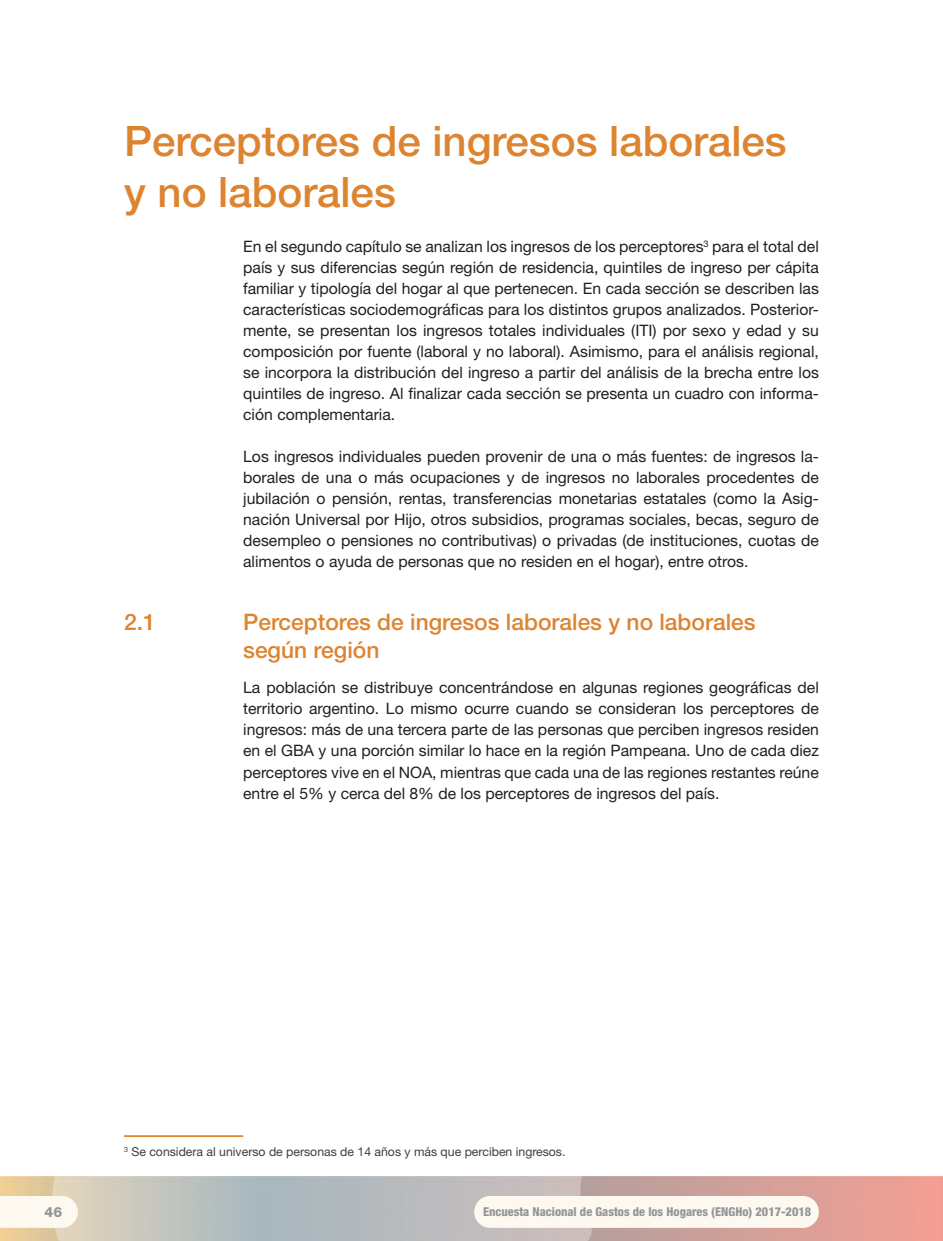
<style>
.page{position:relative;width:943px;height:1241px;background:#fff}
.page>*{position:absolute;margin:0;border:0;box-sizing:border-box;transform-origin:0 0}
.t1{font:500 42px/50.4px "Helvetica Neue LT Std";color:#dd8430}
.t2{font:500 22.75px/27.3px "Helvetica Neue LT Std";color:#dd8430}
.t3{font:15.75px/21px "Helvetica Neue LT Std";color:#231f20;text-align:justify}
.t4{font:800 14px "Helvetica Neue LT Std";color:#939598}
.t5{font:12.25px "Helvetica Neue LT Std";color:#3e3e3f}
.t6{font:800 condensed 12.25px "Helvetica Neue LT Std";color:#939598}
</style>
<div class="page">
<svg style="left:0;top:1195px;width:78px;height:32px"></svg>
<div style="left:474px;top:1195px;width:345px;height:32px;background:#fdf9f0;border-radius:16px"></div>
<hr style="left:124px;top:1134px;width:119px;height:2px;background:#dd8430">
<h1 class="t1" style="left:124px;top:115px;width:664px">Perceptores de ingresos laborales y no laborales</h1>
<p class="t3" style="left:243px;top:236px;width:577px">En el segundo capítulo se analizan los ingresos de los perceptores<sup>3</sup> para el total del país y sus diferencias según región de residencia, quintiles de ingreso per cápita familiar y tipología del hogar al que pertenecen. En cada sección se describen las características sociodemográficas para los distintos grupos analizados. Posterior&shy;mente, se presentan los ingresos totales individuales (ITI) por sexo y edad y su composición por fuente (laboral y no laboral). Asimismo, para el análisis regional, se incorpora la distribución del ingreso a partir del análisis de la brecha entre los quintiles de ingreso. Al finalizar cada sección se presenta un cuadro con informa&shy;ción complementaria.</p>
<p class="t3" style="left:243px;top:446px;width:577px">Los ingresos individuales pueden provenir de una o más fuentes: de ingresos la&shy;borales de una o más ocupaciones y de ingresos no laborales procedentes de jubilación o pensión, rentas, transferencias monetarias estatales (como la Asig&shy;nación Universal por Hijo, otros subsidios, programas sociales, becas, seguro de desempleo o pensiones no contributivas) o privadas (de instituciones, cuotas de alimentos o ayuda de personas que no residen en el hogar), entre otros.</p>
<h2 class="t2" style="left:124px;top:608px;width:33px">2.1</h2>
<h2 class="t2" style="left:243px;top:608px;width:514px">Perceptores de ingresos laborales y no laborales según región</h2>
<p class="t3" style="left:243px;top:677px;width:577px">La población se distribuye concentrándose en algunas regiones geográficas del territorio argentino. Lo mismo ocurre cuando se consideran los perceptores de ingresos: más de una tercera parte de las personas que perciben ingresos residen en el GBA y una porción similar lo hace en la región Pampeana. Uno de cada diez perceptores vive en el NOA, mientras que cada una de las regiones restantes reúne entre el 5% y cerca del 8% de los perceptores de ingresos del país.</p>
<p class="t5" style="left:124px;top:1143px;width:443px"><sup>3</sup> Se considera al universo de personas de 14 años y más que perciben ingresos.</p>
<p class="t4" style="left:45px;top:1203px;width:19px">46</p>
<p class="t6" style="left:483px;top:1204px;width:329px">Encuesta Nacional de Gastos de los Hogares (ENGHo) 2017-2018</p>
</div>
